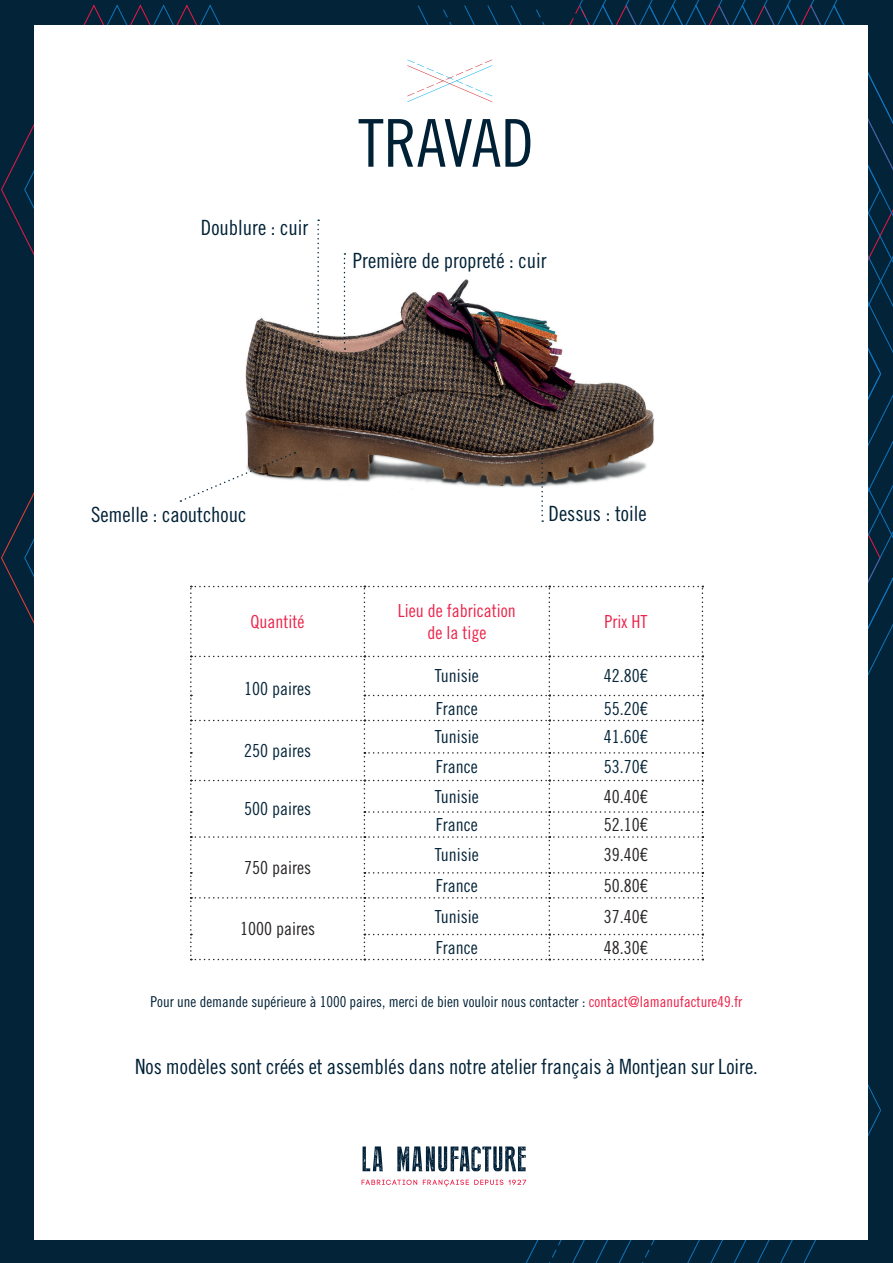
<style>
.page{position:relative;width:893px;height:1263px;background:#032438}
.page>*{position:absolute;margin:0;border:0;box-sizing:border-box;transform-origin:0 0}
.t1{font:66px "Trade Gothic LT Std Cn 18";color:#002036}
.t2{font:21px "Trade Gothic LT Std Cn 18";color:#002136}
.t3{font:18px "Trade Gothic LT Std Cn 18";color:#002136}
.t4{font:18px "Trade Gothic LT Std Cn 18";color:#231f20}
.t5{font:18px/21.6px "Trade Gothic LT Std Cn 18";color:#eb1f46;text-align:center}
.t6{font:15px "Trade Gothic LT Std Cn 18";color:#002136}
.s1{color:#eb1f46}
</style>
<div class="page">
<svg style="left:70px;top:4px;width:187px;height:22px"></svg>
<svg style="left:882px;top:100px;width:11px;height:548px"></svg>
<svg style="left:858px;top:25px;width:24px;height:1084px"></svg>
<svg style="left:578px;top:1109px;width:303px;height:154px"></svg>
<svg style="left:417px;top:4px;width:372px;height:22px"></svg>
<div style="left:34px;top:26px;width:833px;height:1213px;background:#fff"></div>
<img style="left:245px;top:279px;width:410px;height:208px">
<svg style="left:190px;top:586px;width:513px;height:374px"></svg>
<svg style="left:407px;top:60px;width:85px;height:42px"></svg>
<svg style="left:180px;top:452px;width:115px;height:50px"></svg>
<svg style="left:541px;top:406px;width:2px;height:116px"></svg>
<svg style="left:344px;top:253px;width:1px;height:97px"></svg>
<svg style="left:317px;top:220px;width:2px;height:122px"></svg>
<svg style="left:362px;top:1179px;width:55px;height:6px"></svg>
<svg style="left:423px;top:1179px;width:103px;height:8px"></svg>
<svg style="left:363px;top:1146px;width:20px;height:25px"></svg>
<svg style="left:397px;top:1146px;width:129px;height:26px"></svg>
<p class="t2" style="left:201px;top:215px;width:109px">Doublure : cuir</p>
<h1 class="t1" style="left:358px;top:104px;width:177px">TRAVAD</h1>
<p class="t2" style="left:353px;top:248px;width:195px">Première de propreté : cuir</p>
<p class="t2" style="left:91px;top:502px;width:157px">Semelle : caoutchouc</p>
<p class="t2" style="left:548px;top:501px;width:99px">Dessus : toile</p>
<p class="t5" style="left:251px;top:611px;width:55px">Quantité</p>
<p class="t5" style="left:398px;top:600px;width:119px">Lieu de fabrication de la tige</p>
<p class="t5" style="left:604px;top:611px;width:44px">Prix HT</p>
<p class="t3" style="left:244px;top:678px;width:68px">100 paires</p>
<p class="t3" style="left:435px;top:665px;width:45px">Tunisie</p>
<p class="t3" style="left:604px;top:665px;width:45px">42.80€</p>
<p class="t3" style="left:436px;top:697px;width:43px">France</p>
<p class="t3" style="left:604px;top:697px;width:45px">55.20€</p>
<p class="t3" style="left:244px;top:740px;width:68px">250 paires</p>
<p class="t3" style="left:244px;top:798px;width:68px">500 paires</p>
<p class="t4" style="left:244px;top:857px;width:68px">750 paires</p>
<p class="t4" style="left:240px;top:918px;width:76px">1000 paires</p>
<p class="t3" style="left:435px;top:726px;width:45px">Tunisie</p>
<p class="t3" style="left:604px;top:726px;width:45px">41.60€</p>
<p class="t3" style="left:436px;top:756px;width:43px">France</p>
<p class="t3" style="left:604px;top:756px;width:45px">53.70€</p>
<p class="t3" style="left:435px;top:786px;width:45px">Tunisie</p>
<p class="t4" style="left:604px;top:786px;width:45px">40.40€</p>
<p class="t3" style="left:436px;top:814px;width:43px">France</p>
<p class="t4" style="left:604px;top:814px;width:45px">52.10€</p>
<p class="t3" style="left:435px;top:844px;width:45px">Tunisie</p>
<p class="t4" style="left:604px;top:844px;width:45px">39.40€</p>
<p class="t3" style="left:436px;top:875px;width:43px">France</p>
<p class="t4" style="left:604px;top:875px;width:45px">50.80€</p>
<p class="t3" style="left:435px;top:905px;width:45px">Tunisie</p>
<p class="t4" style="left:604px;top:905px;width:45px">37.40€</p>
<p class="t3" style="left:436px;top:936px;width:43px">France</p>
<p class="t4" style="left:604px;top:936px;width:45px">48.30€</p>
<p class="t6" style="left:151px;top:993px;width:593px">Pour une demande supérieure à 1000 paires, merci de bien vouloir nous contacter : <span class="s1">contact@lamanufacture49.fr</span></p>
<p class="t2" style="left:135px;top:1054px;width:624px">Nos modèles sont créés et assemblés dans notre atelier français à Montjean sur Loire.</p>
</div>
